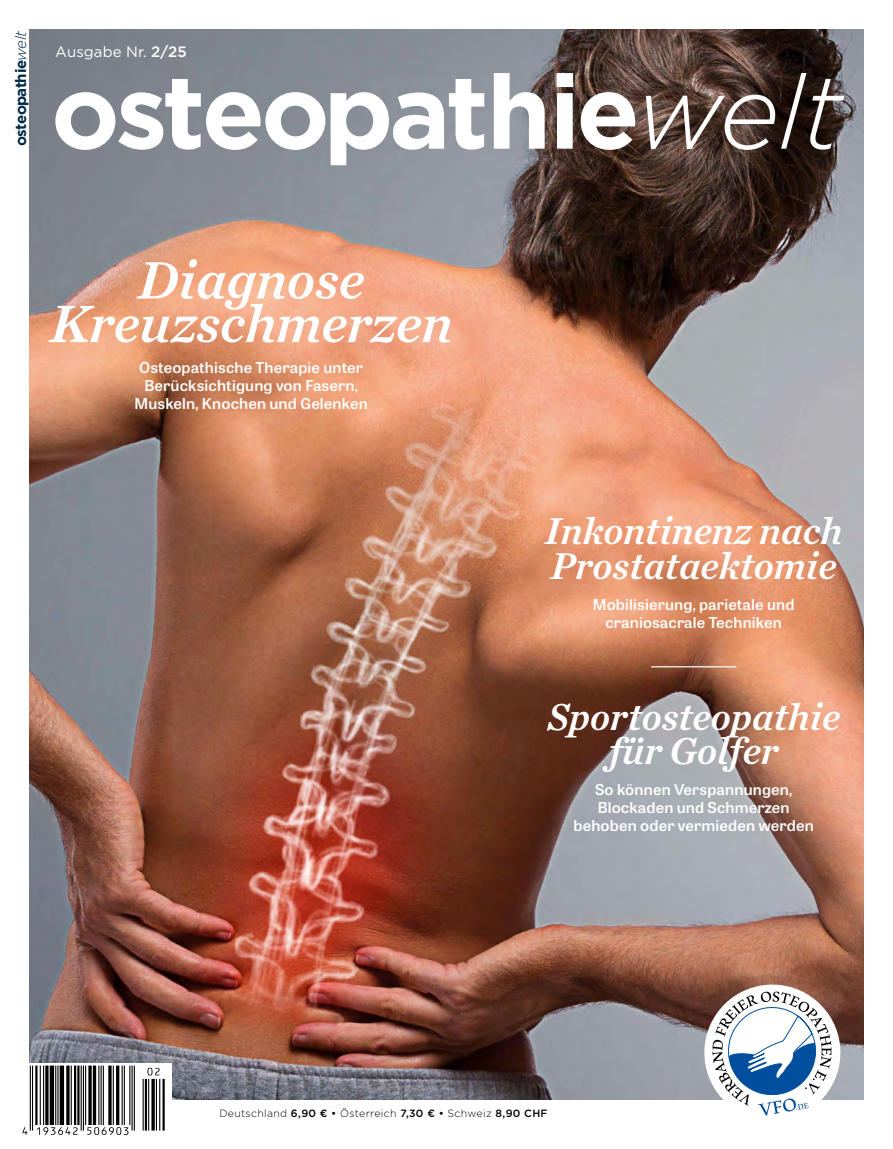
<style>
.page{position:relative;width:893px;height:1149px;background:#fff}
.page>*{position:absolute;margin:0;border:0;box-sizing:border-box;transform-origin:0 0}
.t1{font:700 103.5px "Gotham";letter-spacing:-.04em;color:#fff}
.t2{font:italic 55.05px/43.5px "Chronicle Text G1 Semi";color:#fff;text-align:center}
.t3{font:italic 39px/34.5px "Chronicle Text G1 Semi";color:#fff}
.t4{font:600 15px/18px "Tablet Gothic Wide";letter-spacing:.01em;color:#fff;text-align:center}
.t5{font:700 15px "Gotham";letter-spacing:-.04em;color:#002a46}
.t6{font:15px "Gotham";letter-spacing:.005em;color:#fff}
.t7{font:300 10.5px "Gotham";letter-spacing:.03em;color:#000}
.s1{font-weight:300;font-style:italic}
.s2{font-weight:500}
</style>
<div class="page">
<img style="left:30px;top:30px;width:833px;height:1068px">
<hr style="left:651px;top:666px;width:85px;height:1px;background:#fff">
<div style="left:18px;top:1062px;width:153px;height:86px;background:#fff"></div>
<svg style="left:23px;top:1065px;width:142px;height:69px"></svg>
<svg style="left:699px;top:978px;width:147px;height:138px"></svg>
<p class="t5" style="left:11px;top:146px;width:117px;rotate:-90deg">osteopathie<span class="s1">welt</span></p>
<p class="t6" style="left:55px;top:42px;width:133px">Ausgabe Nr. <span class="s2">2/25</span></p>
<h1 class="t1" style="left:51px;top:43px;width:793px">osteopathie<span class="s1">welt</span></h1>
<h2 class="t2" style="left:50px;top:255px;width:404px">Diagnose<br>Kreuzschmerzen</h2>
<p class="t4" style="left:135px;top:358px;width:235px">Osteopathische Therapie unter<br>Berücksichtigung von Fasern,<br>Muskeln, Knochen und Gelenken</p>
<h3 class="t3" style="left:545px;top:511px;width:299px">Inkontinenz nach<br>Prostataektomie</h3>
<p class="t4" style="left:593px;top:594px;width:203px">Mobilisierung, parietale und craniosacrale Techniken</p>
<h3 class="t3" style="left:547px;top:697px;width:295px;text-align:center">Sportosteopathie für Golfer</h3>
<p class="t4" style="left:573px;top:780px;width:242px">So können Verspannungen,<br>Blockaden und Schmerzen behoben oder vermieden werden</p>
<p class="t7" style="left:219px;top:1106px;width:330px">Deutschland <span class="s2">6,90 € •</span> Österreich <span class="s2">7,30 € •</span> Schweiz <span class="s2">8,90 CHF</span></p>
</div>
